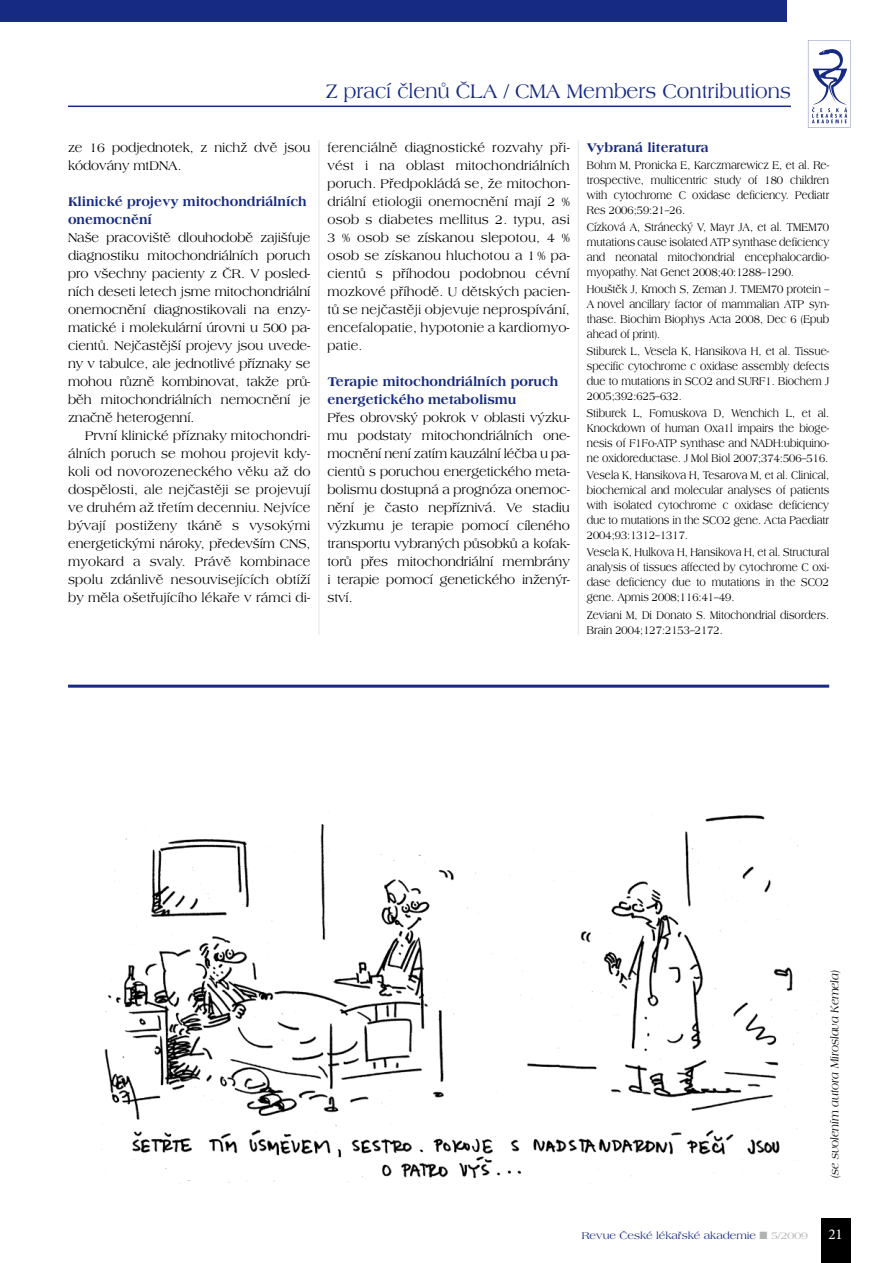
<style>
.page{position:relative;width:893px;height:1263px;background:#fff}
.page>*{position:absolute;margin:0;border:0;box-sizing:border-box;transform-origin:0 0}
.t1{font:21px "Americana CE";color:#162983;scale:.9 1}
.t2{font:15px "Minion Pro";color:#fff}
.t3{font:13.5px/18px "Americana CE";color:#000;text-align:justify;scale:.9 1}
.t4{font:800 13.5px/18px "Americana CE";color:#162983;scale:.95 1}
.t5{font:12px/15px "Americana CE";color:#000;text-align:justify;scale:.8 1}
.t6{font:italic 12px "Americana CE";color:#000;scale:.9 1}
.t7{font:10.5px "Americana CE";color:#162983}
.s1{color:#b1b2b4}
</style>
<div class="page">
<div style="left:0;top:0;width:787px;height:21px;background:#162983"></div>
<hr style="left:68px;top:106px;width:723px;height:1px;background:#162983">
<div style="left:821px;top:1218px;width:29px;height:45px;background:#000"></div>
<hr style="left:319px;top:140px;width:1px;height:1038px;background:#e3e4e4">
<hr style="left:578px;top:140px;width:1px;height:1038px;background:#e3e4e4">
<svg style="left:808px;top:40px;width:42px;height:88px"></svg>
<div style="left:310px;top:635px;width:277px;height:543px;background:#fff"></div>
<hr style="left:68px;top:685px;width:761px;height:3px;background:#162983">
<img style="left:101px;top:815px;width:717px;height:369px">
<h1 class="t1" style="left:326px;top:79px;width:518px">Z prací členů ČLA / CMA Members Contributions</h1>
<p class="t3" style="left:68px;top:138px;width:271px">ze 16 podjednotek, z nichž dvě jsou kódovány mtDNA.</p>
<p class="t4" style="left:68px;top:192px;width:253px">Klinické projevy mitochondriálních onemocnění</p>
<p class="t3" style="left:68px;top:228px;width:271px">Naše pracoviště dlouhodobě zajišťuje diagnostiku mitochondriálních poruch pro všechny pacienty z ČR. V posled&shy;ních deseti letech jsme mitochondriální onemocnění diagnostikovali na enzy&shy;matické i molekulární úrovni u 500 pa&shy;cientů. Nejčastější projevy jsou uvede&shy;ny v tabulce, ale jednotlivé příznaky se mohou různě kombinovat, takže prů&shy;běh mitochondriálních nemocnění je značně heterogenní.</p>
<p class="t3" style="left:68px;top:426px;width:271px;text-indent:17px">První klinické příznaky mitochondri&shy;álních poruch se mohou projevit kdy&shy;koli od novorozeneckého věku až do dospělosti, ale nejčastěji se projevují ve druhém až třetím decenniu. Nej-více bývají postiženy tkáně s vysokými energetickými nároky, především CNS, myo-kard a svaly. Právě kom-binace spolu zdánlivě nesouvisejících obtíží by měla ošetřujícího lékaře v rámci di-</p>
<p class="t3" style="left:327px;top:138px;width:271px">ferenciálně diagnostické rozvahy při&shy;vést i na oblast mitochondriálních poruch. Předpokládá se, že mitochon&shy;driální etiologii onemocnění mají 2 % osob s diabetes mellitus 2. typu, asi 3 % osob se získanou slepotou, 4 % osob se získanou hluchotou a 1% pa&shy;cientů s příhodou podobnou cévní mozkové příhodě. U dětských pacien&shy;tů se nejčastěji objevuje neprospívání, encefalopatie, hypotonie a kardiomyo&shy;patie.</p>
<p class="t4" style="left:327px;top:372px;width:245px">Terapie mitochondriálních poruch energetického metabolismu</p>
<p class="t3" style="left:327px;top:408px;width:271px">Přes obrovský pokrok v oblasti výzku&shy;mu podstaty mitochondriálních one&shy;mocnění není zatím kauzální léčba u pa&shy;cientů s poruchou energetického meta&shy;bolismu dostupná a prognóza onemoc&shy;nění je často nepříznivá. Ve stadiu vý-zkumu je terapie pomocí cíleného transportu vybraných působků a kofak&shy;torů přes mitochondriální membrány i terapie pomocí genetického inženýr&shy;ství.</p>
<p class="t4" style="left:587px;top:138px;width:130px">Vybraná literatura</p>
<p class="t5" style="left:587px;top:157px;width:304px">Bohm M, Pronicka E, Karczmarewicz E, et al. Re&shy;trospective, multicentric study of 180 children with cytochrome C oxidase deficiency. Pediatr Res 2006;59:21–26.</p>
<p class="t5" style="left:587px;top:219px;width:304px">Cízková A, Stránecký V, Mayr JA, et al. TMEM70 mutations cause isolated ATP synthase deficiency and neonatal mitochondrial encephalocardio&shy;myopathy. Nat Genet 2008;40:1288–1290.</p>
<p class="t5" style="left:587px;top:281px;width:304px">Houštěk J, Kmoch S, Zeman J. TMEM70 protein – A no-vel ancillary factor of mammalian ATP syn&shy;thase. Bio-chim Biophys Acta 2008, Dec 6 (Epub ahead of print).</p>
<p class="t5" style="left:587px;top:343px;width:304px">Stiburek L, Vesela K, Hansikova H, et al. Tissue&shy;specific cytochrome c oxidase assembly defects due to mutations in SCO2 and SURF1. Biochem J 2005;392:625–632.</p>
<p class="t5" style="left:587px;top:405px;width:304px">Stiburek L, Fornuskova D, Wenchich L, et al.<br>Knockdown of human Oxa1l impairs the bioge&shy;nesis of F1Fo-ATP synthase and NADH:ubiquino&shy;ne oxidoreductase. J Mol Biol 2007;374:506–516.</p>
<p class="t5" style="left:587px;top:468px;width:304px">Vesela K, Hansikova H, Tesarova M, et al. Clinical, biochemical and molecular analyses of patients with isolated cytochrome c oxidase deficiency due to mutations in the SCO2 gene. Acta Paediatr 2004;93:1312–1317.</p>
<p class="t5" style="left:587px;top:545px;width:304px">Vesela K, Hulkova H, Hansikova H, et al. Structural analysis of tissues affected by cytochrome C oxi&shy;dase deficiency due to mutations in the SCO2 gene. Apmis 2008;116:41–49.</p>
<p class="t5" style="left:587px;top:607px;width:304px">Zeviani M, Di Donato S. Mitochondrial disorders.<br>Brain 2004;127:2153–2172.</p>
<p class="t6" style="left:828px;top:1178px;width:233px;rotate:-90deg">(se svolením autora Miroslava Kemela)</p>
<p class="t7" style="left:582px;top:1229px;width:228px">Revue České lékařské akademie <span class="s1">■ 5/2009</span></p>
<p class="t2" style="left:828px;top:1224px;width:8px">21</p>
</div>
